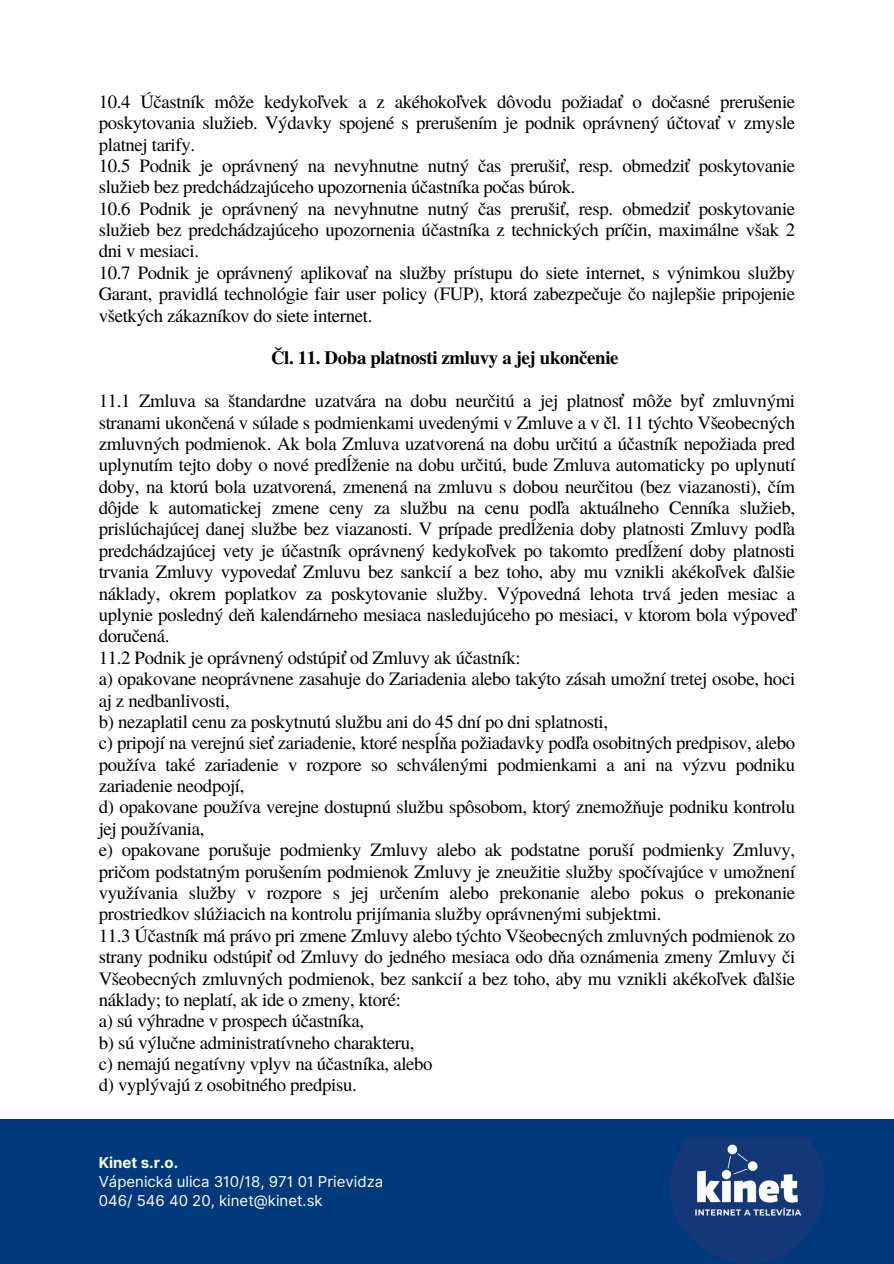
<style>
.page{position:relative;width:894px;height:1264px;background:#fff}
.page>*{position:absolute;margin:0;border:0;box-sizing:border-box;transform-origin:0 0}
.t1{font:18.75px/21.3px "Te X Gyre Termes";letter-spacing:-.02em;color:#000}
.t2{font:700 18.75px "Te X Gyre Termes";letter-spacing:-.02em;color:#000}
.t3{font:15px "Inter";color:#fff}
.t4{font:700 15px "Inter";color:#fff}
</style>
<div class="page">
<div style="left:0;top:1119px;width:893px;height:144px;background:#003a7d"></div>
<img style="left:670px;top:1137px;width:154px;height:126px">
<h2 class="t1" style="left:99px;top:90px;width:697px">10.4 Účastník môže kedykoľvek a z akéhokoľvek dôvodu požiadať o dočasné prerušenie poskytovania služieb. Výdavky spojené s prerušením je podnik oprávnený účtovať v zmysle platnej tarify.<br>10.5 Podnik je oprávnený na nevyhnutne nutný čas prerušiť, resp. obmedziť poskytovanie služieb bez predchádzajúceho upozornenia účastníka počas búrok.<br>10.6 Podnik je oprávnený na nevyhnutne nutný čas prerušiť, resp. obmedziť poskytovanie služieb bez predchádzajúceho upozornenia účastníka z technických príčin, maximálne však 2 dni v mesiaci.<br>10.7 Podnik je oprávnený aplikovať na služby prístupu do siete internet, s výnimkou služby Garant, pravidlá technológie fair user policy (FUP), ktorá zabezpečuje čo najlepšie pripojenie všetkých zákazníkov do siete internet.</h2>
<h1 class="t2" style="left:271px;top:343px;width:349px">Čl. 11. Doba platnosti zmluvy a jej ukončenie</h1>
<h2 class="t1" style="left:99px;top:389px;width:697px">11.1 Zmluva sa štandardne uzatvára na dobu neurčitú a jej platnosť môže byť zmluvnými stranami ukončená v súlade s podmienkami uvedenými v Zmluve a v čl. 11 týchto Všeobecných zmluvných podmienok. Ak bola Zmluva uzatvorená na dobu určitú a účastník nepožiada pred uplynutím tejto doby o nové predĺženie na dobu určitú, bude Zmluva automaticky po uplynutí doby, na ktorú bola uzatvorená, zmenená na zmluvu s dobou neurčitou (bez viazanosti), čím dôjde k automatickej zmene ceny za službu na cenu podľa aktuálneho Cenníka služieb, prislúchajúcej danej službe bez viazanosti. V prípade predĺženia doby platnosti Zmluvy podľa predchádzajúcej vety je účastník oprávnený kedykoľvek po takomto predĺžení doby platnosti trvania Zmluvy vypovedať Zmluvu bez sankcií a bez toho, aby mu vznikli akékoľvek ďalšie náklady, okrem poplatkov za poskytovanie služby. Výpovedná lehota trvá jeden mesiac a uplynie posledný deň kalendárneho mesiaca nasledujúceho po mesiaci, v ktorom bola výpoveď doručená.<br>11.2 Podnik je oprávnený odstúpiť od Zmluvy ak účastník:<br>a) opakovane neoprávnene zasahuje do Zariadenia alebo takýto zásah umožní tretej osobe, hoci aj z nedbanlivosti,<br>b) nezaplatil cenu za poskytnutú službu ani do 45 dní po dni splatnosti,<br>c) pripojí na verejnú sieť zariadenie, ktoré nespĺňa požiadavky podľa osobitných predpisov, alebo používa také zariadenie v rozpore so schválenými podmienkami a ani na výzvu podniku zariadenie neodpojí,<br>d) opakovane používa verejne dostupnú službu spôsobom, ktorý znemožňuje podniku kontrolu jej používania,<br>e) opakovane porušuje podmienky Zmluvy alebo ak podstatne poruší podmienky Zmluvy, pričom podstatným porušením podmienok Zmluvy je zneužitie služby spočívajúce v umožnení využívania služby v rozpore s jej určením alebo prekonanie alebo pokus o prekonanie prostriedkov slúžiacich na kontrolu prijímania služby oprávnenými subjektmi.<br>11.3 Účastník má právo pri zmene Zmluvy alebo týchto Všeobecných zmluvných podmienok zo strany podniku odstúpiť od Zmluvy do jedného mesiaca odo dňa oznámenia zmeny Zmluvy či Všeobecných zmluvných podmienok, bez sankcií a bez toho, aby mu vznikli akékoľvek ďalšie náklady; to neplatí, ak ide o zmeny, ktoré:<br>a) sú výhradne v prospech účastníka,<br>b) sú výlučne administratívneho charakteru,<br>c) nemajú negatívny vplyv na účastníka, alebo<br>d) vyplývajú z osobitného predpisu.</h2>
<p class="t4" style="left:99px;top:1153px;width:81px">Kinet s.r.o.</p>
<p class="t3" style="left:99px;top:1172px;width:286px">Vápenická ulica 310/18, 971 01 Prievidza</p>
<p class="t3" style="left:99px;top:1191px;width:225px">046/ 546 40 20, kinet@kinet.sk</p>
</div>
